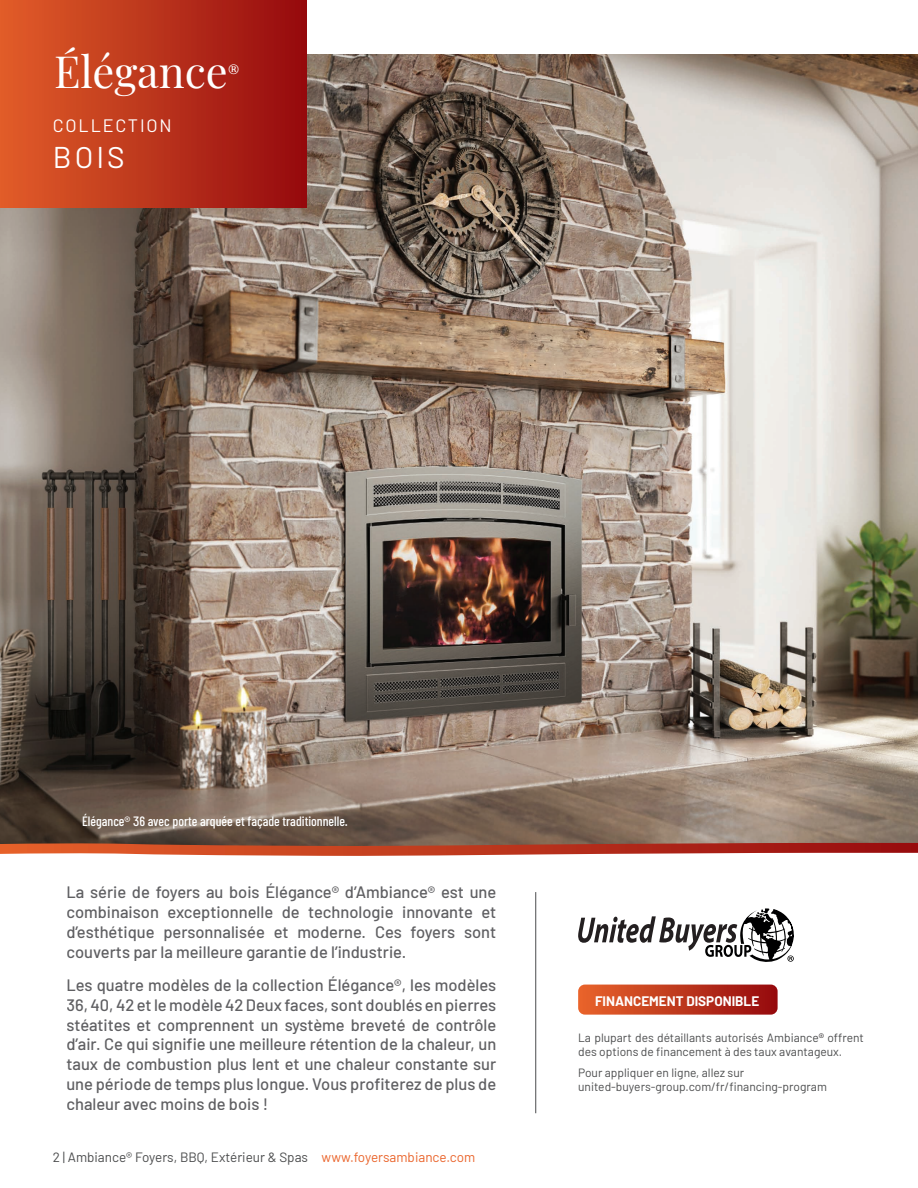
<style>
.page{position:relative;width:918px;height:1188px;background:#fff}
.page>*{position:absolute;margin:0;border:0;box-sizing:border-box;transform-origin:0 0}
.t1{font:43.5px "Playfair Display";color:#fff}
.t2{font:30px "Barlow";color:#fff}
.t3{font:18px "Barlow";letter-spacing:.1em;color:#fff}
.t4{font:17.55px "Playfair Display";color:#fff}
.t5{font:500 16.5px/19.8px "Barlow";color:#5f5f62;text-align:justify}
.t6{font:13.5px "Barlow";color:#4b4c4d}
.t7{font:500 13.5px "Barlow Condensed";color:#fff}
.t8{font:700 13.5px "Barlow";color:#fff}
.t9{font:12px/14.4px "Barlow";color:#4b4c4d}
.s1{color:#ea642b}
.s2{font-family:"Barlow Condensed";color:#231f20}
</style>
<div class="page">
<img style="left:0;top:54px;width:918px;height:789px">
<svg style="left:578px;top:908px;width:216px;height:54px"></svg>
<hr style="left:535px;top:892px;width:1px;height:221px;background:#4b4c4d">
<svg style="left:578px;top:985px;width:200px;height:30px;background:#bf3b21"></svg>
<div style="left:0;top:0;width:307px;height:207px;background:linear-gradient(to right,#e15e29,#950a0e)"></div>
<svg style="left:0;top:843px;width:918px;height:13px;background:#be5540"></svg>
<h1 class="t1" style="left:54px;top:37px;width:175px">Élégance</h1>
<p class="t4" style="left:228px;top:57px;width:13px">®</p>
<p class="t3" style="left:53px;top:112px;width:120px">COLLECTION</p>
<h2 class="t2" style="left:53px;top:135px;width:73px">BOIS</h2>
<p class="t7" style="left:82px;top:813px;width:267px">Élégance® 36 avec porte arquée et façade traditionnelle.</p>
<p class="t5" style="left:66px;top:881px;width:431px">La série de foyers au bois Élégance® d’Ambiance® est une combinaison exceptionnelle de technologie innovante et d’esthétique personnalisée et moderne. Ces foyers sont couverts par la meilleure garantie de l’industrie.</p>
<p class="t5" style="left:66px;top:974px;width:431px">Les quatre modèles de la collection Élégance® , les modèles 36, 40, 42 et le modèle 42 Deux faces, sont doublés en pierres stéatites et comprennent un système breveté de contrôle d’air. Ce qui signifie une meilleure rétention de la chaleur, un taux de combustion plus lent et une chaleur constante sur une période de temps plus longue. Vous profiterez de plus de chaleur avec moins de bois !</p>
<p class="t6" style="left:53px;top:1147px;width:424px">2 | Ambiance® Foyers, BBQ, Extérieur &amp; Spas <span class="s1">www.foyersambiance.com</span></p>
<p class="t8" style="left:595px;top:991px;width:166px">FINANCEMENT DISPONIBLE</p>
<p class="t9" style="left:578px;top:1029px;width:287px">La plupart des détaillants autorisés Ambiance<span class="s2">®</span> offrent des options de financement à des taux avantageux.</p>
<p class="t9" style="left:578px;top:1065px;width:250px">Pour appliquer en ligne, allez sur united-buyers-group.com/fr/financing-program</p>
</div>
